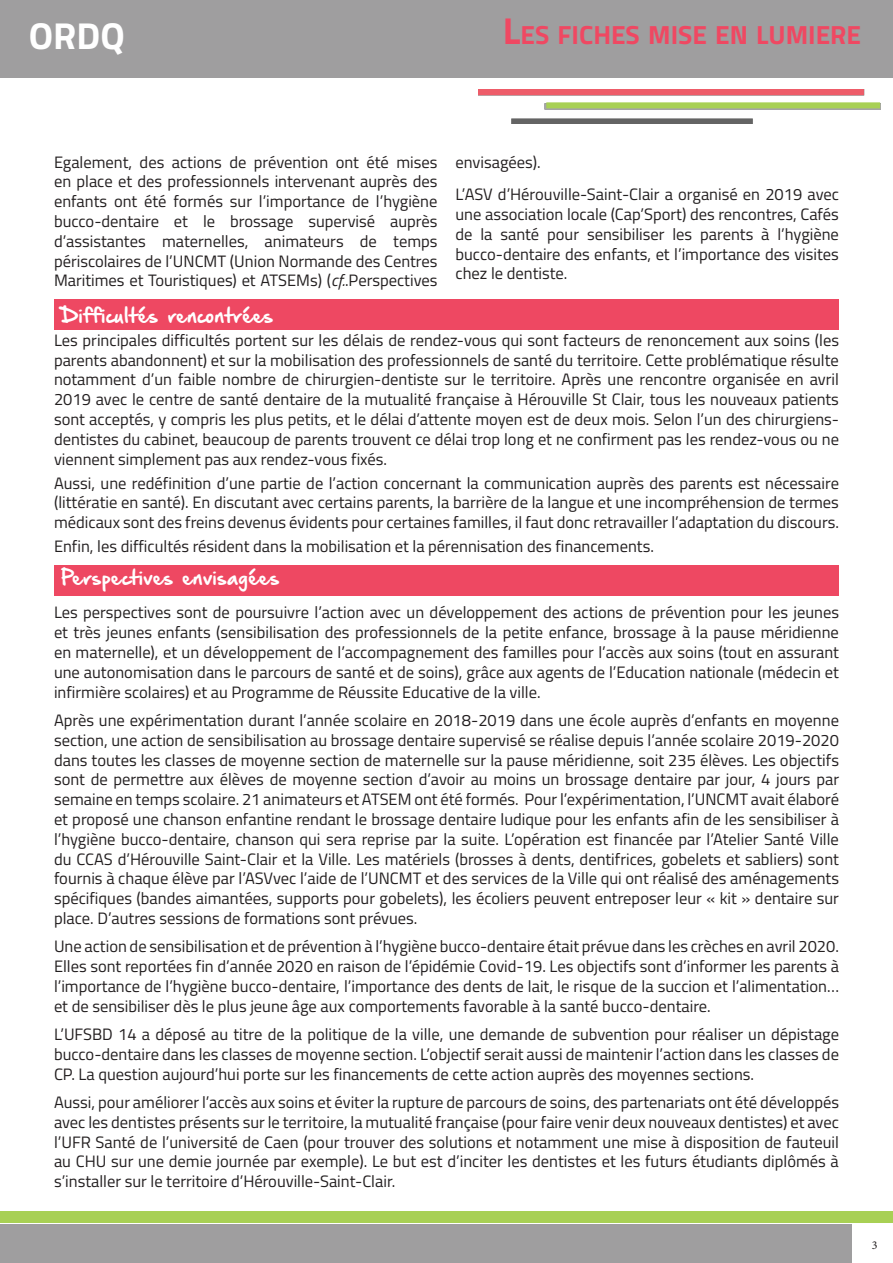
<style>
.page{position:relative;width:893px;height:1263px;background:#fff}
.page>*{position:absolute;margin:0;border:0;box-sizing:border-box;transform-origin:0 0}
.t1{font:700 37.5px "Titillium Web";color:#fff}
.t2{font:700 26.25px "Titillium Web";color:#ef4862}
.Texte_de_corps_de_pa{font:18px "Hand Of Sean Demo";color:#fff}
.t3{font:16.5px/19.8px "Titillium Web";color:#231f20;text-align:justify}
.t4{font:12px "Minion Pro";color:#231f20}
.s1{font-size:37.5px}
.s2{font-style:italic}
</style>
<div class="page">
<div style="left:0;top:0;width:893px;height:77px;background:#9f9e9f"></div>
<div style="left:0;top:1224px;width:852px;height:39px;background:#9f9e9f"></div>
<div style="left:0;top:1212px;width:893px;height:11px;background:#a8d054"></div>
<img style="left:478px;top:89px;width:402px;height:35px">
<div style="left:546px;top:102px;width:334px;height:6px;background:#a8d055"></div>
<div style="left:54px;top:565px;width:785px;height:30px;background:#ee4862"></div>
<div style="left:54px;top:299px;width:785px;height:30px;background:#ee4862"></div>
<h1 class="t1" style="left:29px;top:7px;width:98px">ORDQ</h1>
<h2 class="t2" style="left:503px;top:15px;width:360px"><span class="s1">L</span>ES FICHES MISE EN LUMIERE</h2>
<p class="t3" style="left:54px;top:151px;width:385px">Egalement, des actions de prévention ont été mises en place et des professionnels intervenant auprès des enfants ont été formés sur l’importance de l’hygiène bucco-dentaire et le brossage supervisé auprès d’assistantes maternelles, animateurs de temps périscolaires de l’UNCMT (Union Normande des Centres Maritimes et Touristiques) et ATSEMs) (<span class="s2">cf.</span>.Perspectives</p>
<p class="t3" style="left:455px;top:151px;width:87px">envisagées).</p>
<p class="t3" style="left:455px;top:184px;width:385px">L’ASV d’Hérouville-Saint-Clair a organisé en 2019 avec une association locale (Cap’Sport) des rencontres, Cafés de la santé pour sensibiliser les parents à l’hygiène bucco-dentaire des enfants, et l’importance des visites chez le dentiste.</p>
<p class="Texte_de_corps_de_pa" style="left:61px;top:306px;width:214px">Difficultés rencontrées</p>
<p class="t3" style="left:54px;top:329px;width:786px">Les principales difficultés portent sur les délais de rendez-vous qui sont facteurs de renoncement aux soins (les parents abandonnent) et sur la mobilisation des professionnels de santé du territoire. Cette problématique résulte notamment d’un faible nombre de chirurgien-dentiste sur le territoire. Après une rencontre organisée en avril 2019 avec le centre de santé dentaire de la mutualité française à Hérouville St Clair, tous les nouveaux patients sont acceptés, y compris les plus petits, et le délai d’attente moyen est de deux mois. Selon l’un des chirurgiens&shy;dentistes du cabinet, beaucoup de parents trouvent ce délai trop long et ne confirment pas les rendez-vous ou ne viennent simplement pas aux rendez-vous fixés.</p>
<p class="t3" style="left:54px;top:472px;width:786px">Aussi, une redéfinition d’une partie de l’action concernant la communication auprès des parents est nécessaire (littératie en santé). En discutant avec certains parents, la barrière de la langue et une incompréhension de termes médicaux sont des freins devenus évidents pour certaines familles, il faut donc retravailler l’adaptation du discours.</p>
<p class="t3" style="left:54px;top:536px;width:601px">Enfin, les difficultés résident dans la mobilisation et la pérennisation des financements.</p>
<p class="Texte_de_corps_de_pa" style="left:61px;top:568px;width:220px">Perspectives envisagées</p>
<p class="t3" style="left:54px;top:602px;width:787px">Les perspectives sont de poursuivre l’action avec un développement des actions de prévention pour les jeunes et très jeunes enfants (sensibilisation des professionnels de la petite enfance, brossage à la pause méridienne en maternelle), et un développement de l’accompagnement des familles pour l’accès aux soins (tout en assurant une autonomisation dans le parcours de santé et de soins), grâce aux agents de l’Education nationale (médecin et infirmière scolaires) et au Programme de Réussite Educative de la ville.</p>
<p class="t3" style="left:54px;top:709px;width:787px">Après une expérimentation durant l’année scolaire en 2018-2019 dans une école auprès d’enfants en moyenne section, une action de sensibilisation au brossage dentaire supervisé se réalise depuis l’année scolaire 2019-2020 dans toutes les classes de moyenne section de maternelle sur la pause méridienne, soit 235 élèves. Les objectifs sont de permettre aux élèves de moyenne section d’avoir au moins un brossage dentaire par jour, 4 jours par semaine en temps scolaire. 21 animateurs et ATSEM ont été formés. Pour l’expérimentation, l’UNCMT avait élaboré et proposé une chanson enfantine rendant le brossage dentaire ludique pour les enfants afin de les sensibiliser à l’hygiène bucco-dentaire, chanson qui sera reprise par la suite. L’opération est financée par l’Atelier Santé Ville du CCAS d’Hérouville Saint-Clair et la Ville. Les matériels (brosses à dents, dentifrices, gobelets et sabliers) sont fournis à chaque élève par l’ASVvec l’aide de l’UNCMT et des services de la Ville qui ont réalisé des aménagements spécifiques (bandes aimantées, supports pour gobelets), les écoliers peuvent entreposer leur « kit » dentaire sur place. D’autres sessions de formations sont prévues.</p>
<p class="t3" style="left:54px;top:936px;width:787px">Une action de sensibilisation et de prévention à l’hygiène bucco-dentaire était prévue dans les crèches en avril 2020.<br>Elles sont reportées fin d’année 2020 en raison de l’épidémie Covid-19. Les objectifs sont d’informer les parents à l’importance de l’hygiène bucco-dentaire, l’importance des dents de lait, le risque de la succion et l’alimentation… et de sensibiliser dès le plus jeune âge aux comportements favorable à la santé bucco-dentaire.</p>
<p class="t3" style="left:54px;top:1023px;width:787px">L’UFSBD 14 a déposé au titre de la politique de la ville, une demande de subvention pour réaliser un dépistage bucco-dentaire dans les classes de moyenne section. L’objectif serait aussi de maintenir l’action dans les classes de CP. La question aujourd’hui porte sur les financements de cette action auprès des moyennes sections.</p>
<p class="t3" style="left:54px;top:1091px;width:787px">Aussi, pour améliorer l’accès aux soins et éviter la rupture de parcours de soins, des partenariats ont été développés avec les dentistes présents sur le territoire, la mutualité française (pour faire venir deux nouveaux dentistes) et avec l’UFR Santé de l’université de Caen (pour trouver des solutions et notamment une mise à disposition de fauteuil au CHU sur une demie journée par exemple). Le but est d’inciter les dentistes et les futurs étudiants diplômés à s’installer sur le territoire d’Hérouville-Saint-Clair.</p>
<p class="t4" style="left:872px;top:1237px;width:7px">3</p>
</div>
